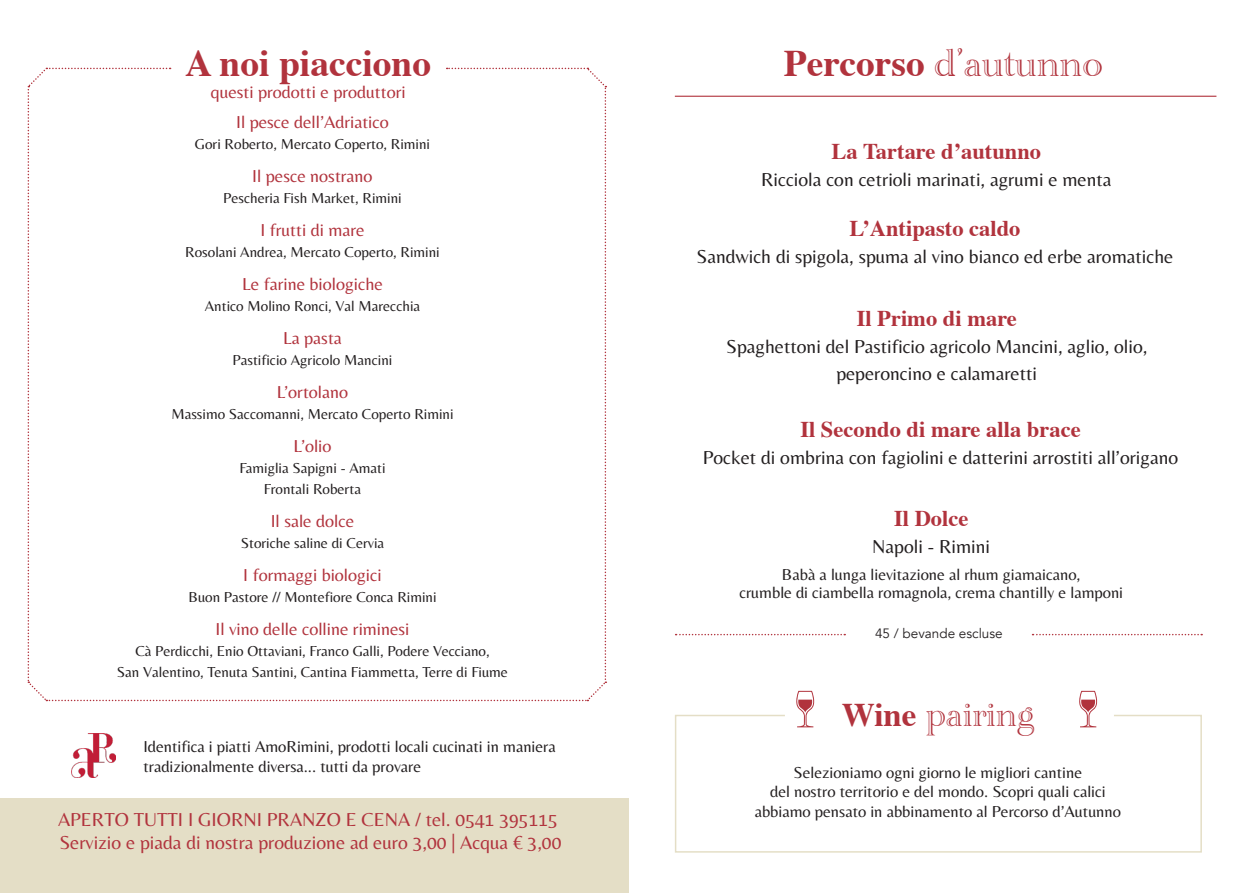
<style>
.page{position:relative;width:1259px;height:893px;background:#fff}
.page>*{position:absolute;margin:0;border:0;box-sizing:border-box;transform-origin:0 0}
.t1{font:40.5px "Academy Engraved Let Plain";color:#b1333d}
.t2{font:700 37.5px "Times";color:#b1333d}
.t3{font:37.5px "Academy Engraved Let Plain";color:#b1333d}
.t4{font:700 22.5px "Times";color:#b1333d}
.t5{font:19.5px "Belleza";color:#231f20}
.t6{font:19.5px "Belleza";color:#b1333d}
.t7{font:18px "Belleza";color:#b1333d}
.t8{font:16.5px "Belleza";color:#231f20}
.t9{font:15px "Belleza";color:#231f20}
.t10{font:13.5px "Avenir";color:#231f20}
.s1{font-family:"Times";font-weight:700;font-size:37.5px}
.s2{font-family:"Times";font-weight:700;font-size:33px}
</style>
<div class="page">
<div style="left:0;top:798px;width:629px;height:95px;background:#e4dec6"></div>
<hr style="left:675px;top:96px;width:541px;height:1px;background:#b1333d">
<img style="left:71px;top:734px;width:44px;height:44px">
<svg style="left:27px;top:67px;width:579px;height:635px"></svg>
<svg style="left:675px;top:634px;width:170px;height:1px"></svg>
<svg style="left:1032px;top:634px;width:170px;height:1px"></svg>
<svg style="left:796px;top:691px;width:18px;height:23px"></svg>
<svg style="left:1079px;top:691px;width:18px;height:23px"></svg>
<svg style="left:675px;top:714px;width:527px;height:139px"></svg>
<p class="t2" style="left:185px;top:27px;width:247px">A noi piacciono</p>
<p class="t7" style="left:211px;top:81px;width:196px">questi prodotti e produttori</p>
<p class="t7" style="left:236px;top:111px;width:154px">Il pesce dell’Adriatico</p>
<p class="t9" style="left:195px;top:135px;width:237px">Gori Roberto, Mercato Coperto, Rimini</p>
<p class="t7" style="left:252px;top:165px;width:122px">Il pesce nostrano</p>
<p class="t9" style="left:223px;top:189px;width:180px">Pescheria Fish Market, Rimini</p>
<p class="t7" style="left:260px;top:219px;width:106px">I frutti di mare</p>
<p class="t9" style="left:185px;top:243px;width:256px">Rosolani Andrea, Mercato Coperto, Rimini</p>
<p class="t7" style="left:242px;top:273px;width:142px">Le farine biologiche</p>
<p class="t9" style="left:205px;top:297px;width:217px">Antico Molino Ronci, Val Marecchia</p>
<p class="t7" style="left:283px;top:327px;width:60px">La pasta</p>
<p class="t9" style="left:233px;top:351px;width:161px">Pastificio Agricolo Mancini</p>
<p class="t7" style="left:277px;top:381px;width:73px">L’ortolano</p>
<p class="t9" style="left:171px;top:405px;width:284px">Massimo Saccomanni, Mercato Coperto Rimini</p>
<p class="t7" style="left:293px;top:435px;width:39px">L’olio</p>
<p class="t9" style="left:239px;top:459px;width:148px">Famiglia Sapigni - Amati</p>
<p class="t9" style="left:264px;top:480px;width:99px">Frontali Roberta</p>
<p class="t7" style="left:271px;top:510px;width:85px">Il sale dolce</p>
<p class="t9" style="left:241px;top:534px;width:145px">Storiche saline di Cervia</p>
<p class="t7" style="left:243px;top:564px;width:140px">I formaggi biologici</p>
<p class="t9" style="left:188px;top:588px;width:250px">Buon Pastore // Montefiore Conca Rimini</p>
<p class="t7" style="left:215px;top:618px;width:195px">Il vino delle colline riminesi</p>
<p class="t9" style="left:135px;top:642px;width:356px">Cà Perdicchi, Enio Ottaviani, Franco Galli, Podere Vecciano,</p>
<p class="t9" style="left:117px;top:663px;width:392px">San Valentino, Tenuta Santini, Cantina Fiammetta, Terre di Fiume</p>
<p class="t8" style="left:143px;top:737px;width:414px">Identifica i piatti AmoRimini, prodotti locali cucinati in maniera</p>
<p class="t8" style="left:143px;top:756px;width:279px">tradizionalmente diversa... tutti da provare</p>
<p class="t6" style="left:58px;top:808px;width:501px">APERTO TUTTI I GIORNI PRANZO E CENA / tel. 0541 395115</p>
<p class="t6" style="left:59px;top:831px;width:503px">Servizio e piada di nostra produzione ad euro 3,00 | Acqua € 3,00</p>
<p class="t1" style="left:784px;top:33px;width:320px"><span class="s1">Percorso</span> d’autunno</p>
<p class="t4" style="left:831px;top:130px;width:211px">La Tartare d’autunno</p>
<p class="t5" style="left:761px;top:168px;width:352px">Ricciola con cetrioli marinati, agrumi e menta</p>
<p class="t4" style="left:849px;top:207px;width:173px">L’Antipasto caldo</p>
<p class="t5" style="left:696px;top:245px;width:478px">Sandwich di spigola, spuma al vino bianco ed erbe aromatiche</p>
<p class="t4" style="left:856px;top:297px;width:162px">Il Primo di mare</p>
<p class="t5" style="left:726px;top:335px;width:422px">Spaghettoni del Pastificio agricolo Mancini, aglio, olio,</p>
<p class="t5" style="left:836px;top:362px;width:202px">peperoncino e calamaretti</p>
<p class="t4" style="left:800px;top:408px;width:282px">Il Secondo di mare alla brace</p>
<p class="t5" style="left:703px;top:446px;width:477px">Pocket di ombrina con fagiolini e datterini arrostiti all’origano</p>
<p class="t4" style="left:894px;top:496px;width:76px">Il Dolce</p>
<p class="t5" style="left:872px;top:534px;width:119px">Napoli - Rimini</p>
<p class="t8" style="left:782px;top:564px;width:300px">Babà a lunga lievitazione al rhum giamaicano,</p>
<p class="t8" style="left:739px;top:582px;width:385px">crumble di ciambella romagnola, crema chantilly e lamponi</p>
<p class="t10" style="left:875px;top:625px;width:129px">45 / bevande escluse</p>
<p class="t3" style="left:842px;top:686px;width:194px"><span class="s2">Wine</span> pairing</p>
<p class="t8" style="left:793px;top:762px;width:290px">Selezioniamo ogni giorno le migliori cantine</p>
<p class="t8" style="left:770px;top:782px;width:337px">del nostro territorio e del mondo. Scopri quali calici</p>
<p class="t8" style="left:754px;top:801px;width:368px">abbiamo pensato in abbinamento al Percorso d’Autunno</p>
</div>
